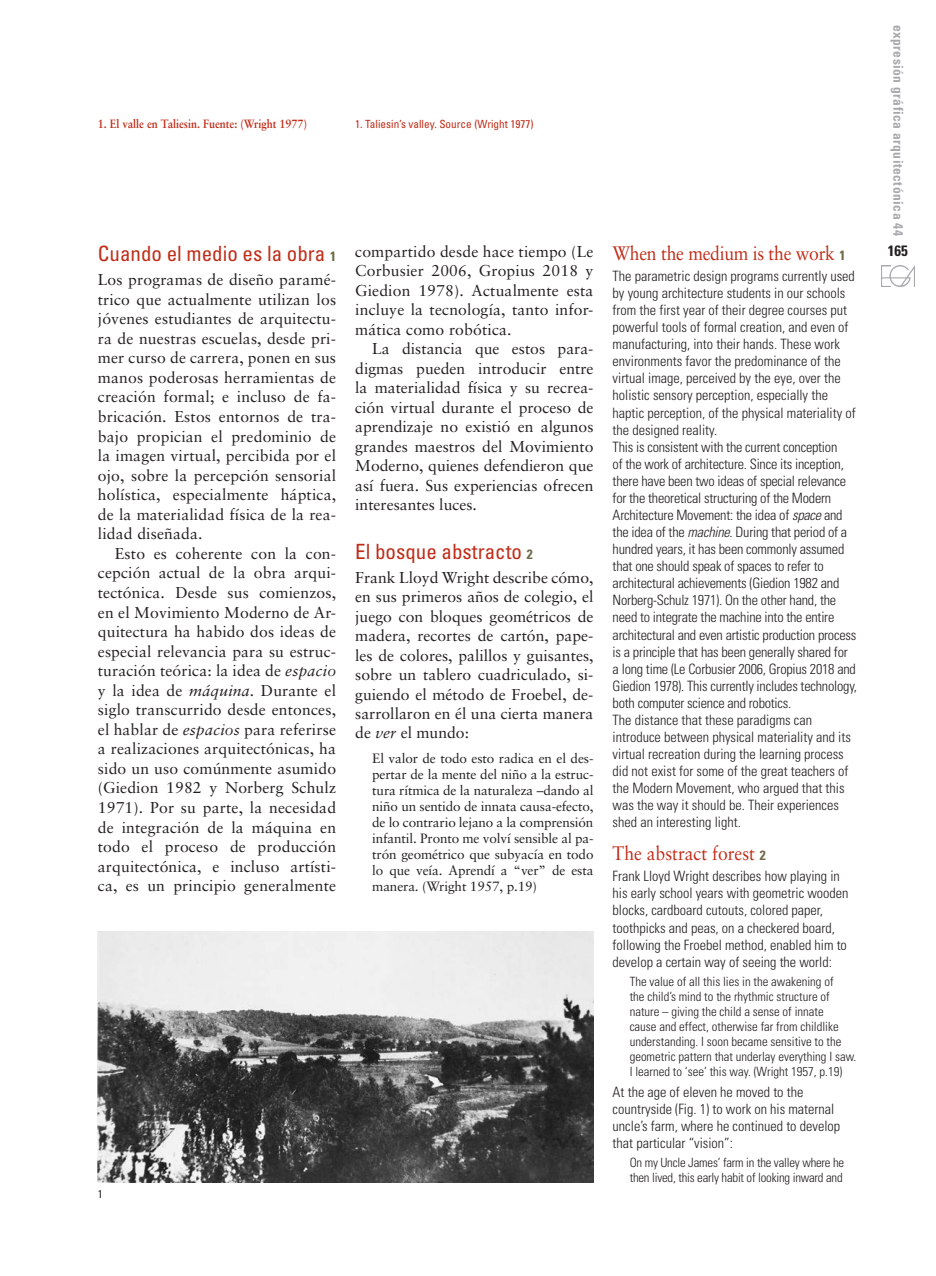
<style>
.page{position:relative;width:936px;height:1276px;background:#fff}
.page>*{position:absolute;margin:0;border:0;box-sizing:border-box;transform-origin:0 0}
.TITULAR_1_CAST{font:condensed 21px "Univers";color:#c02d19}
.TITULAR_1_INGLES{font:19.5px "Sabon";letter-spacing:-.015em;color:#c02d19;scale:.9 1}
.t1{font:15.75px/19.5px "Sabon";letter-spacing:.01em;color:#231f20;text-align:justify}
.t2{font:700 condensed 15px "Univers";color:#231f20}
.t3{font:300 condensed 14.25px/17.1px "Univers";color:#231f20}
.t4{font:13.5px/16px "Sabon";letter-spacing:-.01em;color:#231f20;text-align:justify}
.t5{font:700 condensed 13.5px "Univers";letter-spacing:.035em;color:#a8a9ad}
.t6{font:300 condensed 12.75px/15px "Univers";color:#231f20}
.Descripción{font:700 12px "Sabon";color:#c02d19;scale:.9 1}
.Descripción-2{font:condensed 11.25px "Univers";color:#c02d19}
.PIES_DE_FOTO_INGLES{font:condensed 11.25px "Univers";color:#231f20}
.s1{font-weight:700;font-size:13.5px;color:#6d6a4a}
.s2{font-style:italic}
.s3{font-family:"Univers";font-weight:700;font-stretch:condensed;font-size:13.5px;color:#6d6a4a}
</style>
<div class="page">
<img style="left:881px;top:265px;width:33px;height:21px">
<img style="left:98px;top:931px;width:495px;height:251px">
<p class="Descripción" style="left:98px;top:117px;width:234px">1. El valle en Taliesin. Fuente: (Wright 1977)</p>
<p class="Descripción-2" style="left:355px;top:117px;width:180px">1. Taliesin’s valley. Source (Wright 1977)</p>
<p class="TITULAR_1_CAST" style="left:98px;top:240px;width:240px">Cuando el medio es la obra <span class="s1">1</span></p>
<p class="t1" style="left:98px;top:270px;width:240px">Los programas de diseño paramé&shy;trico que actualmente utilizan los jóvenes estudiantes de arquitectu&shy;ra de nuestras escuelas, desde pri&shy;mer curso de carrera, ponen en sus manos poderosas herramientas de creación formal; e incluso de fa&shy;bricación. Estos entornos de tra&shy;bajo propician el predominio de la imagen virtual, percibida por el ojo, sobre la percepción sensorial holística, especialmente háptica, de la materialidad física de la rea&shy;lidad diseñada.</p>
<p class="t1" style="left:98px;top:543px;width:240px;text-indent:17px">Esto es coherente con la con&shy;cepción actual de la obra arqui&shy;tectónica. Desde sus comienzos, en el Movimiento Moderno de Ar&shy;quitectura ha habido dos ideas de especial relevancia para su estruc&shy;turación teórica: la idea de <span class="s2">espacio </span>y la idea de <span class="s2">máquina</span>. Durante el siglo transcurrido desde entonces, el hablar de <span class="s2">espacios</span> para referirse a realizaciones arquitectónicas, ha sido un uso comúnmente asumido (Giedion 1982 y Norberg Schulz 1971). Por su parte, la necesidad de integración de la máquina en todo el proceso de producción arquitectónica, e incluso artísti&shy;ca, es un principio generalmente</p>
<p class="PIES_DE_FOTO_INGLES" style="left:98px;top:1187px;width:6px">1</p>
<p class="t1" style="left:355px;top:241px;width:240px">compartido desde hace tiempo (Le Corbusier 2006, Gropius 2018 y Giedion 1978). Actualmente esta incluye la tecnología, tanto infor&shy;mática como robótica.</p>
<p class="t1" style="left:355px;top:339px;width:240px;text-indent:17px">La distancia que estos para&shy;digmas pueden introducir entre la materialidad física y su recrea&shy;ción virtual durante el proceso de aprendizaje no existió en algunos grandes maestros del Movimiento Moderno, quienes defendieron que así fuera. Sus experiencias ofrecen interesantes luces.</p>
<p class="TITULAR_1_CAST" style="left:355px;top:538px;width:179px">El bosque abstracto <span class="s1">2</span></p>
<p class="t1" style="left:355px;top:567px;width:240px">Frank Lloyd Wright describe cómo, en sus primeros años de colegio, el juego con bloques geométricos de madera, recortes de cartón, pape&shy;les de colores, palillos y guisantes, sobre un tablero cuadriculado, si&shy;guiendo el método de Froebel, de&shy;sarrollaron en él una cierta manera de <span class="s2">ver</span> el mundo:</p>
<p class="t4" style="left:372px;top:750px;width:223px">El valor de todo esto radica en el des&shy;pertar de la mente del niño a la estruc&shy;tura rítmica de la naturaleza –dando al niño un sentido de innata causa-efecto, de lo contrario lejano a la comprensión infantil. Pronto me volví sensible al pa&shy;trón geométrico que subyacía en todo lo que veía. Aprendí a “ver” de esta manera. (Wright 1957, p.19)</p>
<p class="TITULAR_1_INGLES" style="left:612px;top:241px;width:260px">When the medium is the work <span class="s3">1</span></p>
<p class="t3" style="left:612px;top:267px;width:244px">The parametric design programs currently used by young architecture students in our schools from the first year of their degree courses put powerful tools of formal creation, and even of manufacturing, into their hands. These work environments favor the predominance of the virtual image, perceived by the eye, over the holistic sensory perception, especially the haptic perception, of the physical materiality of the designed reality.</p>
<p class="t3" style="left:612px;top:438px;width:246px">This is consistent with the current conception<br>of the work of architecture. Since its inception, there have been two ideas of special relevance for the theoretical structuring of the Modern Architecture Movement: the idea of <span class="s2">space</span> and the idea of the <span class="s2">machine</span>. During that period of a hundred years, it has been commonly assumed that one should speak of spaces to refer to architectural achievements (Giedion 1982 and Norberg-Schulz 1971). On the other hand, the need to integrate the machine into the entire architectural and even artistic production process is a principle that has been generally shared for a long time (Le Corbusier 2006, Gropius 2018 and Giedion 1978). This currently includes technology, both computer science and robotics.</p>
<p class="t3" style="left:612px;top:711px;width:240px">The distance that these paradigms can introduce between physical materiality and its virtual recreation during the learning process did not exist for some of the great teachers of the Modern Movement, who argued that this was the way it should be. Their experiences shed an interesting light.</p>
<p class="TITULAR_1_INGLES" style="left:612px;top:841px;width:172px">The abstract forest <span class="s3">2</span></p>
<p class="t3" style="left:612px;top:867px;width:237px">Frank Lloyd Wright describes how playing in his early school years with geometric wooden blocks, cardboard cutouts, colored paper, toothpicks and peas, on a checkered board, following the Froebel method, enabled him to develop a certain way of seeing the world:</p>
<p class="t6" style="left:629px;top:974px;width:228px">The value of all this lies in the awakening of<br>the child’s mind to the rhythmic structure of nature – giving the child a sense of innate<br>cause and effect, otherwise far from childlike understanding. I soon became sensitive to the geometric pattern that underlay everything I saw.<br>I learned to ‘see’ this way. (Wright 1957, p.19)</p>
<p class="t3" style="left:612px;top:1083px;width:229px">At the age of eleven he moved to the countryside (Fig. 1) to work on his maternal uncle’s farm, where he continued to develop that particular “vision”:</p>
<p class="t6" style="left:629px;top:1155px;width:216px">On my Uncle James’ farm in the valley where he then lived, this early habit of looking inward and</p>
<p class="t5" style="left:906px;top:25px;width:213px;rotate:90deg">expresión gráfica arquitectónica 44</p>
<p class="t2" style="left:887px;top:242px;width:21px">165</p>
</div>
